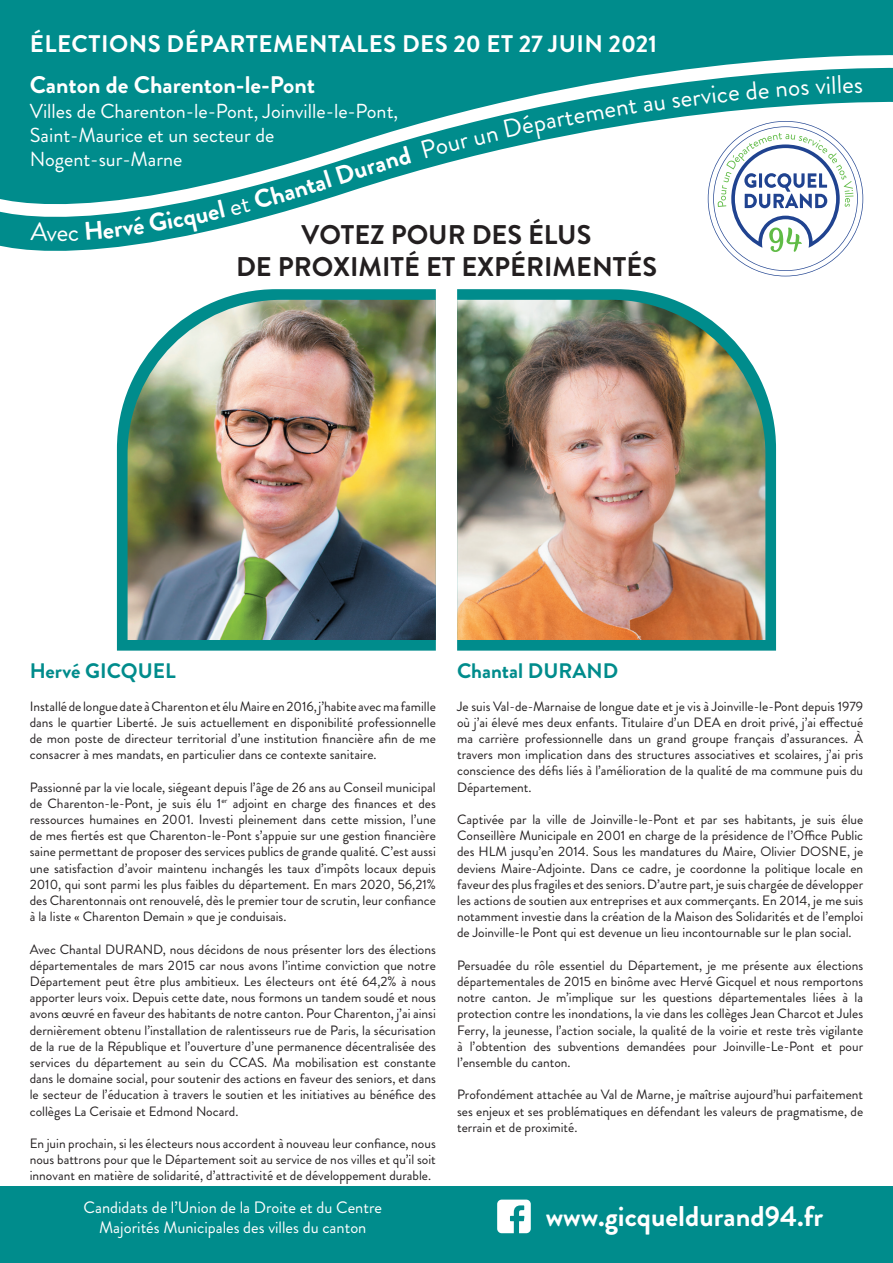
<style>
.page{position:relative;width:893px;height:1263px;background:#fff}
.page>*{position:absolute;margin:0;border:0;box-sizing:border-box;transform-origin:0 0}
.t1{font:700 28.5px "Brandon Grotesque";color:#fff}
.t2{font:700 27px/32.4px "Brandon Grotesque";color:#231f20;text-align:center}
.t3{font:25.5px "Brandon Grotesque";color:#fff}
.t4{font:700 25.5px "Brandon Grotesque";color:#fff}
.t5{font:700 24px/41.4px "Brandon Grotesque";letter-spacing:.015em;color:#fff}
.t6{font:700 21px "Brandon Grotesque";color:#008c8c}
.t7{font:20.25px/24.3px "Brandon Grotesque";color:#fff}
.t8{font:16.5px/19.8px "Brandon Grotesque";color:#fff;text-align:center}
.t9{font:13.5px/16.2px "Brandon Grotesque";color:#231f20;text-align:justify}
</style>
<div class="page">
<svg style="left:117px;top:289px;width:319px;height:362px;fill:#008c8c"></svg>
<svg style="left:457px;top:289px;width:319px;height:362px;fill:#008c8c"></svg>
<img style="left:128px;top:300px;width:308px;height:340px">
<img style="left:457px;top:300px;width:308px;height:340px">
<svg style="left:0;top:240px;width:163px;height:11px;fill:#008c8c"></svg>
<svg style="left:0;top:0;width:893px;height:240px;fill:#008c8c"></svg>
<div style="left:0;top:1186px;width:893px;height:77px;background:#008c8c"></div>
<svg style="left:497px;top:1199px;width:34px;height:34px"></svg>
<svg style="left:31px;top:222px;width:48px;height:19px"></svg>
<svg style="left:86px;top:162px;width:270px;height:78px"></svg>
<svg style="left:396px;top:145px;width:15px;height:21px"></svg>
<svg style="left:421px;top:115px;width:127px;height:43px"></svg>
<svg style="left:586px;top:76px;width:277px;height:200px"></svg>
<h3 class="t5" style="left:30px;top:23px;width:629px">ÉLECTIONS DÉPARTEMENTALES DES 20 ET 27 JUIN 2021<br>Canton de Charenton-le-Pont</h3>
<h3 class="t7" style="left:30px;top:99px;width:370px">Villes de Charenton-le-Pont, Joinville-le-Pont,<br>Saint-Maurice et un secteur de<br>Nogent-sur-Marne</h3>
<h3 class="t3" style="left:542px;top:103px;width:41px;rotate:-11deg">arte</h3>
<h3 class="t4" style="left:349px;top:153px;width:47px;rotate:-17deg">uran</h3>
<h2 class="t2" style="left:236px;top:219px;width:422px">VOTEZ POUR DES ÉLUS<br>DE PROXIMITÉ ET EXPÉRIMENTÉS</h2>
<h3 class="t3" style="left:831px;top:67px;width:33px;rotate:-2deg">lles</h3>
<h3 class="t6" style="left:30px;top:656px;width:148px">Hervé GICQUEL</h3>
<p class="t9" style="left:30px;top:698px;width:408px">Installé de longue date à Charenton et élu Maire en 2016, j’habite avec ma famille dans le quartier Liberté. Je suis actuellement en disponibilité professionnelle de mon poste de directeur territorial d’une institution financière afin de me consacrer à mes mandats, en particulier dans ce contexte sanitaire.</p>
<p class="t9" style="left:30px;top:779px;width:408px">Passionné par la vie locale, siégeant depuis l’âge de 26 ans au Conseil municipal de Charenton-le-Pont, je suis élu 1<sup>er</sup> adjoint en charge des finances et des ressources humaines en 2001. Investi pleinement dans cette mission, l’une de mes fiertés est que Charenton-le-Pont s’appuie sur une gestion financière saine permettant de proposer des services publics de grande qualité. C’est aussi une satisfaction d’avoir maintenu inchangés les taux d’impôts locaux depuis 2010, qui sont parmi les plus faibles du département. En mars 2020, 56,21% des Charentonnais ont renouvelé, dès le premier tour de scrutin, leur confiance à la liste « Charenton Demain » que je conduisais.</p>
<p class="t9" style="left:30px;top:941px;width:408px">Avec Chantal DURAND, nous décidons de nous présenter lors des élections départementales de mars 2015 car nous avons l’intime conviction que notre Département peut être plus ambitieux. Les électeurs ont été 64,2% à nous apporter leurs voix. Depuis cette date, nous formons un tandem soudé et nous avons œuvré en faveur des habitants de notre canton. Pour Charenton, j’ai ainsi dernièrement obtenu l’installation de ralentisseurs rue de Paris, la sécurisation de la rue de la République et l’ouverture d’une permanence décentralisée des services du département au sein du CCAS. Ma mobilisation est constante dans le domaine social, pour soutenir des actions en faveur des seniors, et dans le secteur de l’éducation à travers le soutien et les initiatives au bénéfice des collèges La Cerisaie et Edmond Nocard.</p>
<p class="t9" style="left:30px;top:1135px;width:408px">En juin prochain, si les électeurs nous accordent à nouveau leur confiance, nous nous battrons pour que le Département soit au service de nos villes et qu’il soit innovant en matière de solidarité, d’attractivité et de développement durable.</p>
<p class="t8" style="left:84px;top:1198px;width:300px">Candidats de l’Union de la Droite et du Centre<br>Majorités Municipales des villes du canton</p>
<h3 class="t6" style="left:457px;top:656px;width:163px">Chantal DURAND</h3>
<p class="t9" style="left:457px;top:698px;width:408px">Je suis Val-de-Marnaise de longue date et je vis à Joinville-le-Pont depuis 1979 où j’ai élevé mes deux enfants. Titulaire d’un DEA en droit privé, j’ai effectué ma carrière professionnelle dans un grand groupe français d’assurances. À travers mon implication dans des structures associatives et scolaires, j’ai pris conscience des défis liés à l’amélioration de la qualité de ma commune puis du Département.</p>
<p class="t9" style="left:457px;top:811px;width:408px">Captivée par la ville de Joinville-le-Pont et par ses habitants, je suis élue Conseillère Municipale en 2001 en charge de la présidence de l’Office Public des HLM jusqu’en 2014. Sous les mandatures du Maire, Olivier DOSNE, je deviens Maire-Adjointe. Dans ce cadre, je coordonne la politique locale en faveur des plus fragiles et des seniors. D’autre part, je suis chargée de développer les actions de soutien aux entreprises et aux commerçants. En 2014, je me suis notamment investie dans la création de la Maison des Solidarités et de l’emploi de Joinville-le Pont qui est devenue un lieu incontournable sur le plan social.</p>
<p class="t9" style="left:457px;top:957px;width:408px">Persuadée du rôle essentiel du Département, je me présente aux élections départementales de 2015 en binôme avec Hervé Gicquel et nous remportons notre canton. Je m’implique sur les questions départementales liées à la protection contre les inondations, la vie dans les collèges Jean Charcot et Jules Ferry, la jeunesse, l’action sociale, la qualité de la voirie et reste très vigilante à l’obtention des subventions demandées pour Joinville-Le-Pont et pour l’ensemble du canton.</p>
<p class="t9" style="left:457px;top:1087px;width:408px">Profondément attachée au Val de Marne, je maîtrise aujourd’hui parfaitement ses enjeux et ses problématiques en défendant les valeurs de pragmatisme, de terrain et de proximité.</p>
<h1 class="t1" style="left:546px;top:1197px;width:279px">www.gicqueldurand94.fr</h1>
</div>
